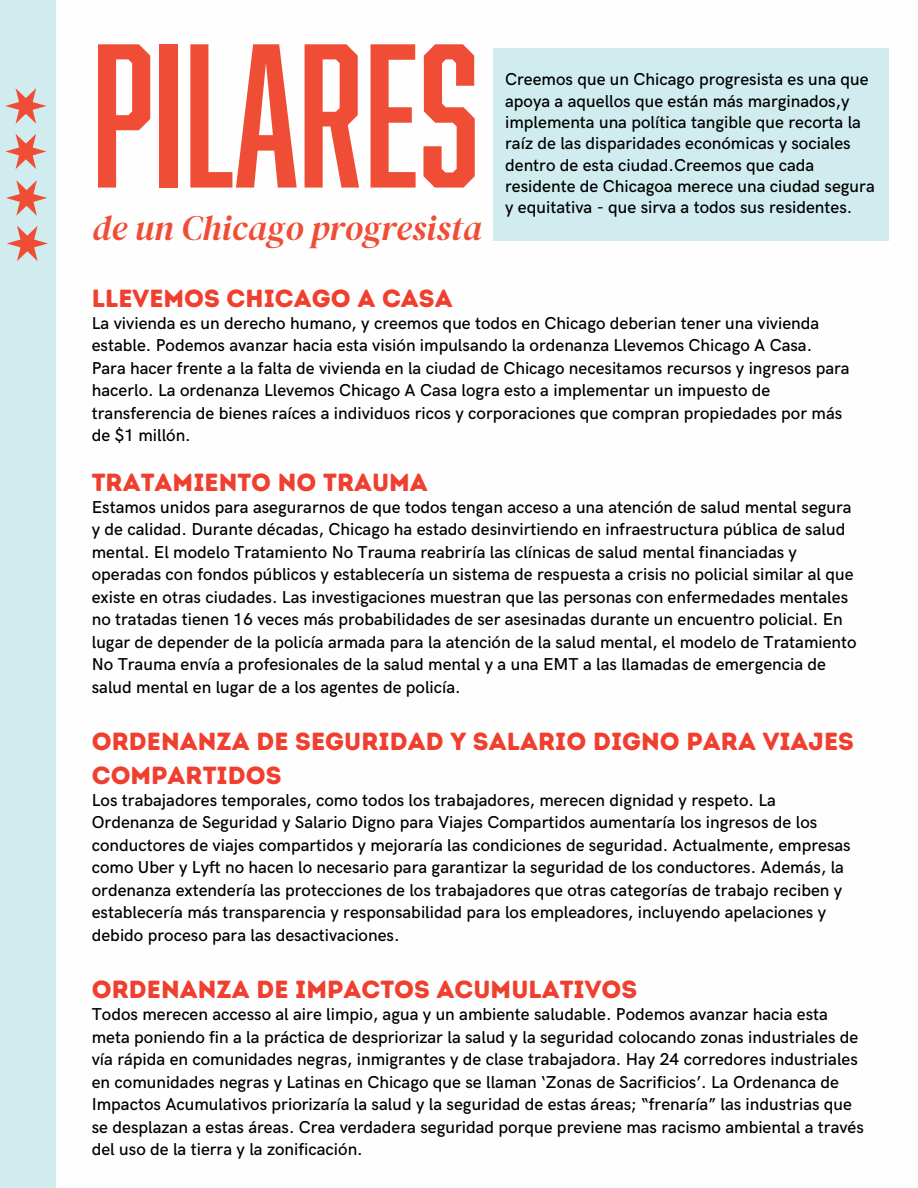
<style>
.page{position:relative;width:918px;height:1188px;background:#fff}
.page>*{position:absolute;margin:0;border:0;box-sizing:border-box;transform-origin:0 0}
.t1{font:188.55px "Abolition W00";color:#ef4d35}
.t2{font:italic 34.95px "DM Serif Display";color:#ef4d35}
.t3{font:24.75px/34.3px "Intro Rust Base";color:#ef3f2f}
.t4{font:500 17.25px/22.5px "HK Grotesk";color:#000}
</style>
<div class="page">
<div style="left:493px;top:49px;width:396px;height:191px;background:#d0ecef"></div>
<div style="left:0;top:0;width:56px;height:1187px;background:#d0ecef"></div>
<svg style="left:7px;top:226px;width:41px;height:35px"></svg>
<svg style="left:6px;top:180px;width:41px;height:36px"></svg>
<svg style="left:5px;top:134px;width:41px;height:35px"></svg>
<svg style="left:5px;top:88px;width:41px;height:36px"></svg>
<h1 class="t1" style="left:92px;top:7px;width:389px">PILARES</h1>
<h2 class="t2" style="left:92px;top:204px;width:392px">de un Chicago progresista</h2>
<h3 class="t3" style="left:92px;top:281px;width:362px">LLEVEMOS CHICAGO A CASA</h3>
<p class="t4" style="left:505px;top:69px;width:371px;line-height:21.3px">Creemos que un Chicago progresista es una que apoya a aquellos que están más marginados,y implementa una política tangible que recorta la raíz de las disparidades económicas y sociales dentro de esta ciudad.Creemos que cada residente de Chicagoa merece una ciudad segura y equitativa - que sirva a todos sus residentes.</p>
<p class="t4" style="left:92px;top:312px;width:759px">La vivienda es un derecho humano, y creemos que todos en Chicago deberian tener una vivienda estable. Podemos avanzar hacia esta visión impulsando la ordenanza Llevemos Chicago A Casa.<br>Para hacer frente a la falta de vivienda en la ciudad de Chicago necesitamos recursos y ingresos para hacerlo. La ordenanza Llevemos Chicago A Casa logra esto a implementar un impuesto de transferencia de bienes raíces a individuos ricos y corporaciones que compran propiedades por más de $1 millón.</p>
<h3 class="t3" style="left:92px;top:465px;width:338px">TRATAMIENTO NO TRAUMA</h3>
<p class="t4" style="left:92px;top:497px;width:766px">Estamos unidos para asegurarnos de que todos tengan acceso a una atención de salud mental segura y de calidad. Durante décadas, Chicago ha estado desinvirtiendo en infraestructura pública de salud mental. El modelo Tratamiento No Trauma reabriría las clínicas de salud mental financiadas y operadas con fondos públicos y establecería un sistema de respuesta a crisis no policial similar al que existe en otras ciudades. Las investigaciones muestran que las personas con enfermedades mentales no tratadas tienen 16 veces más probabilidades de ser asesinadas durante un encuentro policial. En lugar de depender de la policía armada para la atención de la salud mental, el modelo de Tratamiento No Trauma envía a profesionales de la salud mental y a una EMT a las llamadas de emergencia de salud mental en lugar de a los agentes de policía.</p>
<h3 class="t3" style="left:92px;top:724px;width:764px">ORDENANZA DE SEGURIDAD Y SALARIO DIGNO PARA VIAJES<br>COMPARTIDOS</h3>
<p class="t4" style="left:92px;top:789px;width:760px">Los trabajadores temporales, como todos los trabajadores, merecen dignidad y respeto. La Ordenanza de Seguridad y Salario Digno para Viajes Compartidos aumentaría los ingresos de los conductores de viajes compartidos y mejoraría las condiciones de seguridad. Actualmente, empresas como Uber y Lyft no hacen lo necesario para garantizar la seguridad de los conductores. Además, la ordenanza extendería las protecciones de los trabajadores que otras categorías de trabajo reciben y establecería más transparencia y responsabilidad para los empleadores, incluyendo apelaciones y debido proceso para las desactivaciones.</p>
<h3 class="t3" style="left:92px;top:972px;width:547px">ORDENANZA DE IMPACTOS ACUMULATIVOS</h3>
<p class="t4" style="left:92px;top:1004px;width:774px">Todos merecen accesso al aire limpio, agua y un ambiente saludable. Podemos avanzar hacia esta meta poniendo fin a la práctica de despriorizar la salud y la seguridad colocando zonas industriales de vía rápida en comunidades negras, inmigrantes y de clase trabajadora. Hay 24 corredores industriales en comunidades negras y Latinas en Chicago que se llaman ‘Zonas de Sacrificios’. La Ordenanca de Impactos Acumulativos priorizaría la salud y la seguridad de estas áreas; “frenaría” las industrias que se desplazan a estas áreas. Crea verdadera seguridad porque previene mas racismo ambiental a través del uso de la tierra y la zonificación.</p>
</div>
